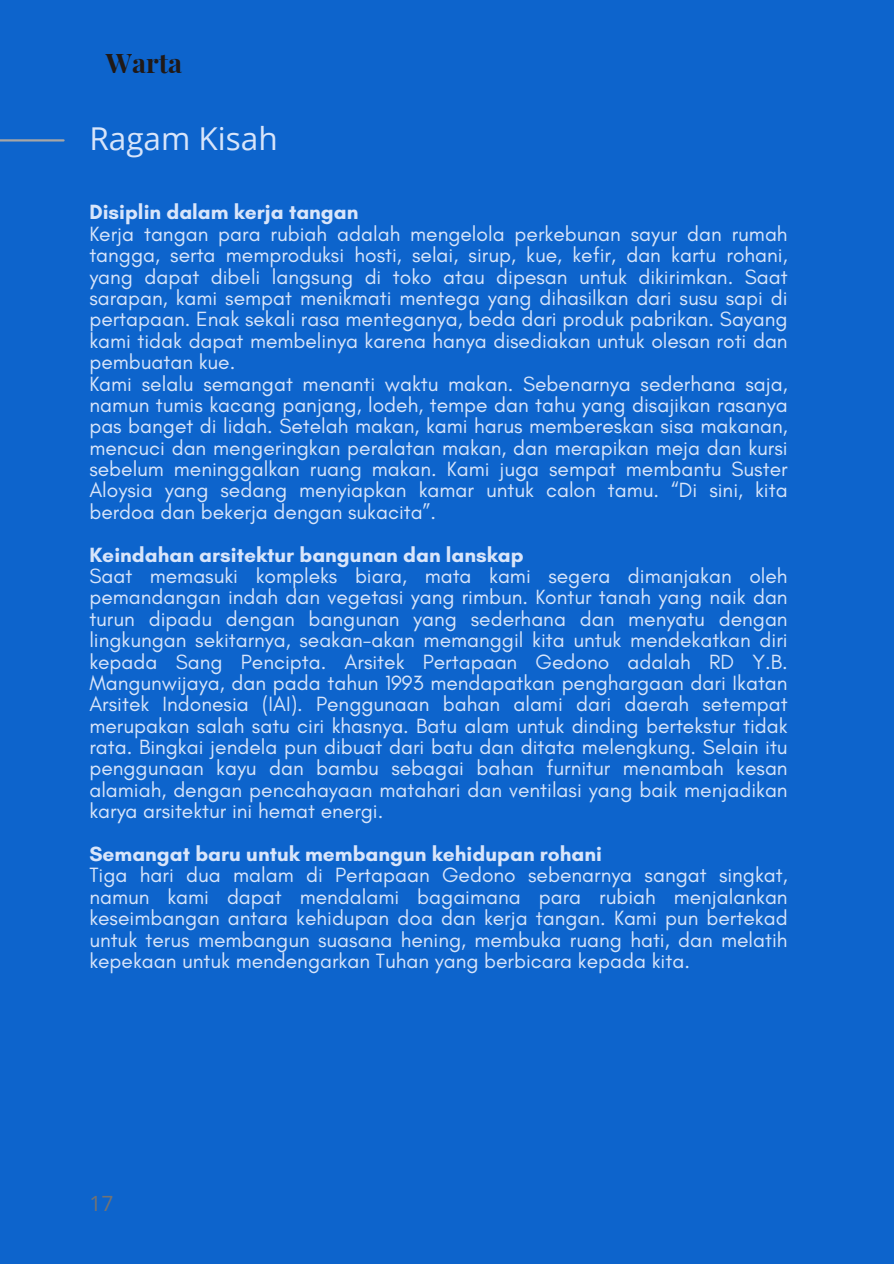
<style>
.page{position:relative;width:894px;height:1264px;background:#fff}
.page>*{position:absolute;margin:0;border:0;box-sizing:border-box;transform-origin:0 0}
.t1{font:31.5px "Open Sans";color:#d8e5fa}
.t2{font:700 27px "Playfair Display";color:#201917}
.t3{font:21px/21.3px "Glacial Indifference";color:#d8e5fa;text-align:justify}
.t4{font:700 21px "Glacial Indifference";color:#d8e5fa}
.t5{font:21px "Open Sans";color:#737373}
</style>
<div class="page">
<div style="left:0;top:0;width:893px;height:1263px;background:#0d64cc"></div>
<hr style="left:0;top:139px;width:64px;height:2px;background:#a6a6a6">
<p class="t2" style="left:106px;top:44px;width:78px">Warta</p>
<h1 class="t1" style="left:89px;top:116px;width:190px">Ragam Kisah</h1>
<p class="t4" style="left:89px;top:199px;width:270px">Disiplin dalam kerja tangan</p>
<p class="t3" style="left:89px;top:223px;width:699px;text-align:left">Kerja tangan para rubiah adalah mengelola perkebunan sayur dan rumah tangga, serta memproduksi hosti, selai, sirup, kue, kefir, dan kartu rohani, yang dapat dibeli langsung di toko atau dipesan untuk dikirimkan. Saat sarapan, kami sempat menikmati mentega yang dihasilkan dari susu sapi di pertapaan. Enak sekali rasa menteganya, beda dari produk pabrikan. Sayang kami tidak dapat membelinya karena hanya disediakan untuk olesan roti dan pembuatan kue.<br>Kami selalu semangat menanti waktu makan. Sebenarnya sederhana saja, namun tumis kacang panjang, lodeh, tempe dan tahu yang disajikan rasanya pas banget di lidah. Setelah makan, kami harus membereskan sisa makanan, mencuci dan mengeringkan peralatan makan, dan merapikan meja dan kursi sebelum meninggalkan ruang makan. Kami juga sempat membantu Suster Aloysia yang sedang menyiapkan kamar untuk calon tamu. “Di sini, kita berdoa dan bekerja dengan sukacita”.</p>
<p class="t4" style="left:89px;top:541px;width:436px">Keindahan arsitektur bangunan dan lanskap</p>
<p class="t3" style="left:89px;top:565px;width:699px">Saat memasuki kompleks biara, mata kami segera dimanjakan oleh pemandangan indah dan vegetasi yang rimbun. Kontur tanah yang naik dan turun dipadu dengan bangunan yang sederhana dan menyatu dengan lingkungan sekitarnya, seakan-akan memanggil kita untuk mendekatkan diri kepada Sang Pencipta. Arsitek Pertapaan Gedono adalah RD Y.B.<br>Mangunwijaya, dan pada tahun 1993 mendapatkan penghargaan dari Ikatan Arsitek Indonesia (IAI). Penggunaan bahan alami dari daerah setempat merupakan salah satu ciri khasnya. Batu alam untuk dinding bertekstur tidak rata. Bingkai jendela pun dibuat dari batu dan ditata melengkung. Selain itu penggunaan kayu dan bambu sebagai bahan furnitur menambah kesan alamiah, dengan pencahayaan matahari dan ventilasi yang baik menjadikan karya arsitektur ini hemat energi.</p>
<p class="t4" style="left:89px;top:841px;width:514px">Semangat baru untuk membangun kehidupan rohani</p>
<p class="t3" style="left:89px;top:864px;width:699px">Tiga hari dua malam di Pertapaan Gedono sebenarnya sangat singkat, namun kami dapat mendalami bagaimana para rubiah menjalankan keseimbangan antara kehidupan doa dan kerja tangan. Kami pun bertekad untuk terus membangun suasana hening, membuka ruang hati, dan melatih kepekaan untuk mendengarkan Tuhan yang berbicara kepada kita.</p>
<p class="t5" style="left:89px;top:1188px;width:25px">17</p>
</div>
